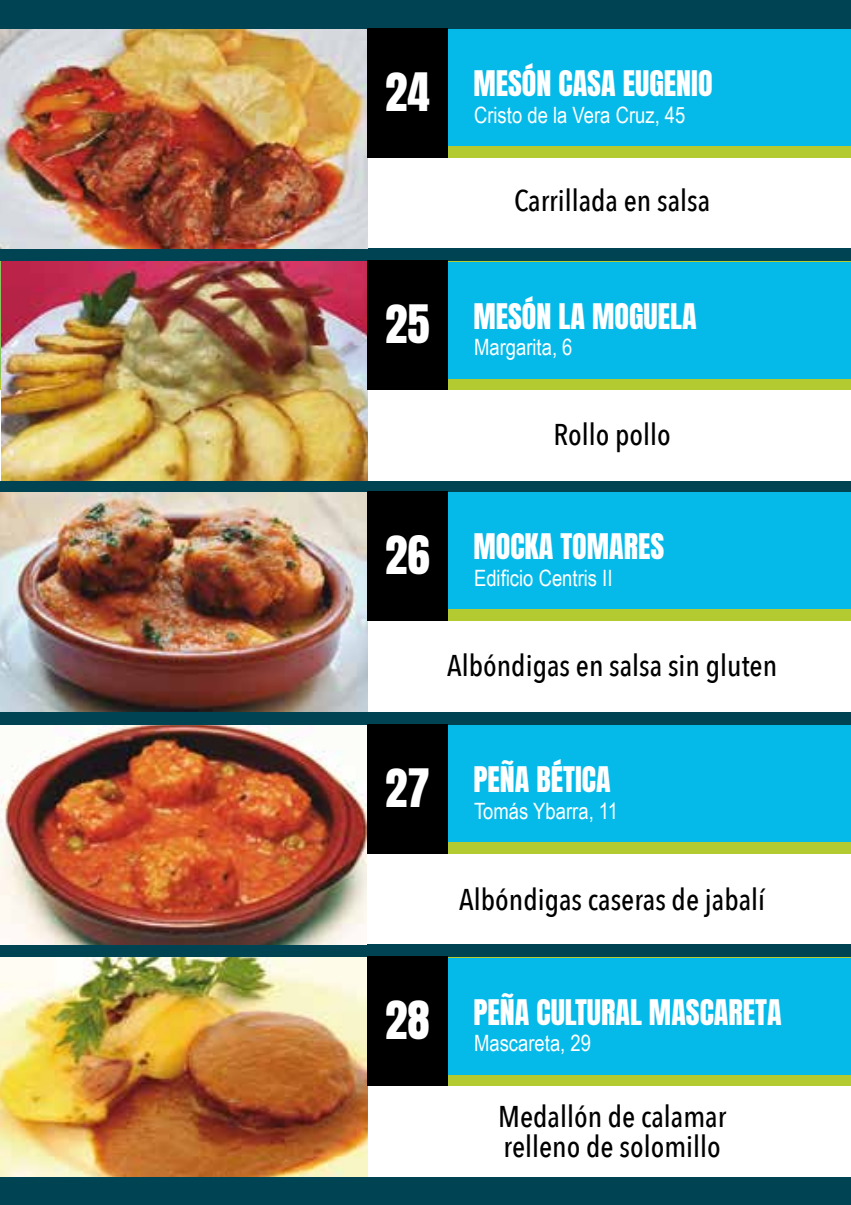
<style>
.page{position:relative;width:851px;height:1205px;background:#fff}
.page>*{position:absolute;margin:0;border:0;box-sizing:border-box;transform-origin:0 0}
.t1{font:45px "Anton";color:#fff}
.t2{font:500 30px/30px "Avenir Next Condensed";color:#000}
.t3{font:30px "Anton";color:#fff}
.t4{font:22.5px "Arial Narrow";color:#fff}
</style>
<div class="page">
<div style="left:0;top:0;width:850px;height:1205px;background:#004352"></div>
<div style="left:0;top:122px;width:850px;height:126px;background:#fff"></div>
<div style="left:0;top:354px;width:850px;height:126px;background:#fff"></div>
<div style="left:0;top:585px;width:850px;height:126px;background:#fff"></div>
<div style="left:0;top:817px;width:850px;height:127px;background:#fff"></div>
<div style="left:0;top:1050px;width:850px;height:126px;background:#fff"></div>
<div style="left:0;top:29px;width:850px;height:128px;background:#b3ca30"></div>
<div style="left:0;top:261px;width:850px;height:129px;background:#b3ca30"></div>
<div style="left:0;top:492px;width:850px;height:128px;background:#b3ca30"></div>
<div style="left:0;top:725px;width:850px;height:128px;background:#b3ca30"></div>
<div style="left:0;top:957px;width:850px;height:129px;background:#b3ca30"></div>
<div style="left:375px;top:29px;width:475px;height:117px;background:#05bae9"></div>
<div style="left:375px;top:262px;width:475px;height:116px;background:#05bae9"></div>
<div style="left:375px;top:492px;width:475px;height:117px;background:#05bae9"></div>
<div style="left:375px;top:725px;width:475px;height:117px;background:#05bae9"></div>
<div style="left:375px;top:958px;width:475px;height:116px;background:#05bae9"></div>
<img style="left:0;top:29px;width:367px;height:219px">
<img style="left:2px;top:262px;width:365px;height:218px">
<img style="left:0;top:492px;width:367px;height:219px">
<img style="left:0;top:725px;width:367px;height:219px">
<img style="left:0;top:958px;width:367px;height:218px">
<div style="left:367px;top:28px;width:81px;height:129px;background:#000"></div>
<div style="left:367px;top:260px;width:81px;height:130px;background:#000"></div>
<div style="left:367px;top:491px;width:81px;height:129px;background:#000"></div>
<div style="left:367px;top:724px;width:81px;height:129px;background:#000"></div>
<div style="left:367px;top:956px;width:81px;height:130px;background:#000"></div>
<h1 class="t1" style="left:385px;top:69px;width:46px">24</h1>
<p class="t3" style="left:473px;top:68px;width:241px">MESÓN CASA EUGENIO</p>
<p class="t4" style="left:474px;top:98px;width:213px">Cristo de la Vera Cruz, 45</p>
<p class="t2" style="left:514px;top:185px;width:197px">Carrillada en salsa</p>
<h1 class="t1" style="left:385px;top:301px;width:46px">25</h1>
<p class="t3" style="left:473px;top:301px;width:225px">MESÓN LA MOGUELA</p>
<p class="t4" style="left:474px;top:331px;width:100px">Margarita, 6</p>
<p class="t2" style="left:553px;top:419px;width:119px">Rollo pollo</p>
<h1 class="t1" style="left:385px;top:532px;width:46px">26</h1>
<p class="t3" style="left:473px;top:531px;width:192px">MOCKA TOMARES</p>
<p class="t4" style="left:474px;top:561px;width:140px">Edificio Centris II</p>
<p class="t2" style="left:447px;top:650px;width:331px">Albóndigas en salsa sin gluten</p>
<h1 class="t1" style="left:385px;top:765px;width:46px">27</h1>
<h1 class="t1" style="left:385px;top:997px;width:46px">28</h1>
<p class="t3" style="left:473px;top:764px;width:139px">PEÑA BÉTICA</p>
<p class="t4" style="left:474px;top:794px;width:145px">Tomás Ybarra, 11</p>
<p class="t2" style="left:459px;top:885px;width:307px">Albóndigas caseras de jabalí</p>
<p class="t3" style="left:473px;top:997px;width:310px">PEÑA CULTURAL MASCARETA</p>
<p class="t4" style="left:474px;top:1027px;width:118px">Mascareta, 29</p>
<p class="t2" style="left:498px;top:1101px;width:229px">Medallón de calamar relleno de solomillo</p>
</div>
